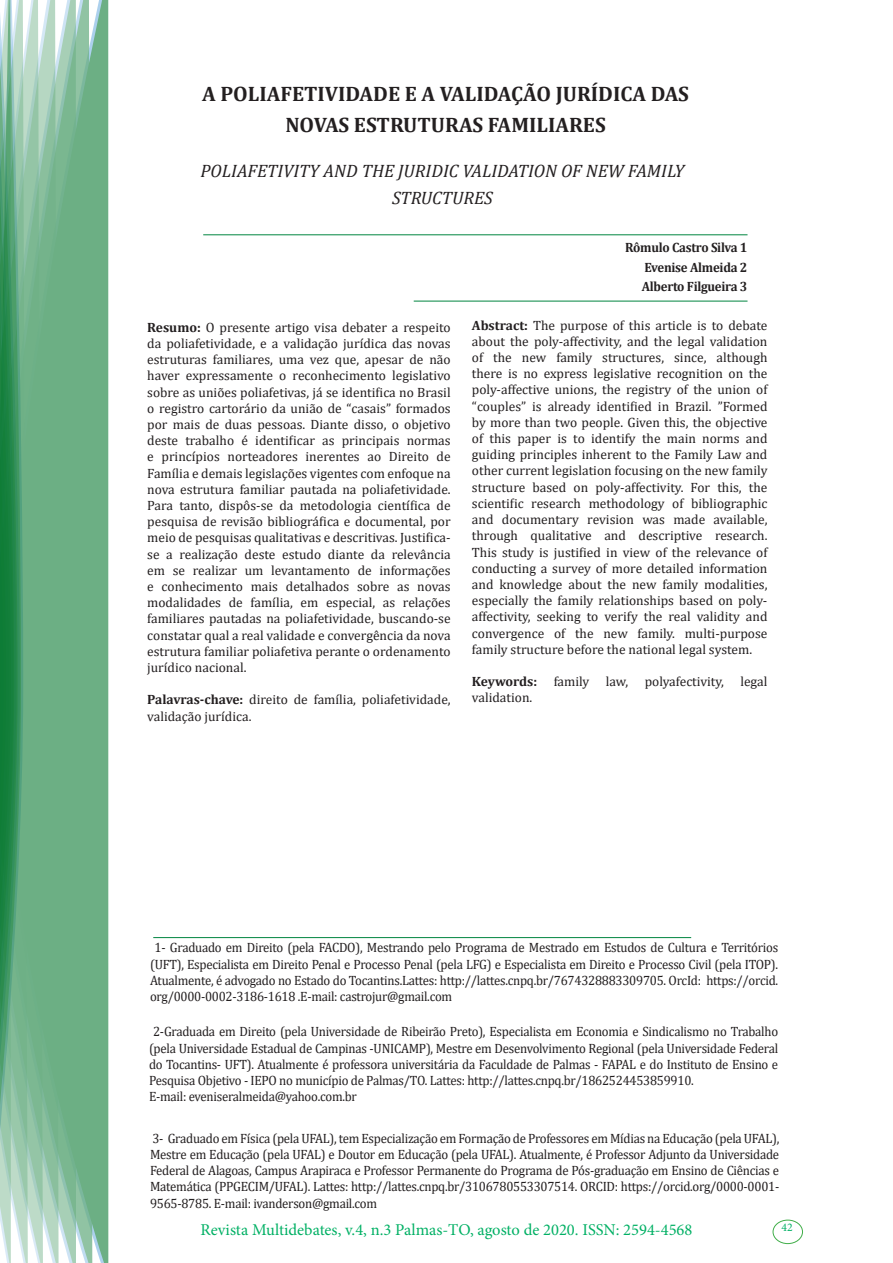
<style>
.page{position:relative;width:893px;height:1263px;background:#fff}
.page>*{position:absolute;margin:0;border:0;box-sizing:border-box;transform-origin:0 0}
.t1{font:700 21px/31.5px "Cambria";color:#231f20;text-align:center}
.t2{font:italic 18px/27px "Cambria";color:#231f20;text-align:center}
.t3{font:16.5px "Minion Pro";color:#00b064}
.Currículo{font:13.5px/16.2px "Cambria";letter-spacing:-.02em;color:#231f20;text-align:justify}
.Currículo-2{font:13.5px/16.2px "Cambria";letter-spacing:-.02em;color:#231f20;text-align:justify;scale:.95 1}
.Currículo-3{font:13.5px/16.2px "Cambria";color:#231f20}
.Autores{font:700 13.5px "Cambria";letter-spacing:-.02em;color:#231f20;scale:.95 1}
.t4{font:11.7px "Minion Pro";color:#00b064}
.s1{font-weight:700}
</style>
<div class="page">
<div style="left:95px;top:0;width:14px;height:1263px;background:#6caf84"></div>
<svg style="left:79px;top:0;width:16px;height:1263px;background:#71b289"></svg>
<svg style="left:62px;top:0;width:17px;height:1263px;background:#75b48c"></svg>
<svg style="left:45px;top:0;width:17px;height:1263px;background:#7cb792"></svg>
<svg style="left:30px;top:0;width:15px;height:1263px;background:#80ba96"></svg>
<svg style="left:0;top:0;width:30px;height:1263px;background:#61a97f"></svg>
<div style="left:772px;top:1219px;width:31px;height:25px;border:1px solid #40ae49;border-radius:50%"></div>
<hr style="left:153px;top:937px;width:538px;height:1px;background:#008540">
<hr style="left:203px;top:234px;width:544px;height:1px;background:#008540">
<hr style="left:414px;top:301px;width:333px;height:1px;background:#008540">
<p class="t1" style="left:202px;top:77px;width:488px">A POLIAFETIVIDADE E A VALIDAÇÃO JURÍDICA DAS<br>NOVAS ESTRUTURAS FAMILIARES</p>
<p class="t2" style="left:200px;top:156px;width:485px">POLIAFETIVITY AND THE JURIDIC VALIDATION OF NEW FAMILY<br>STRUCTURES</p>
<p class="Autores" style="left:625px;top:238px;width:130px">Rômulo Castro Silva 1</p>
<p class="Autores" style="left:644px;top:257px;width:110px">Evenise Almeida 2</p>
<p class="Autores" style="left:642px;top:277px;width:113px">Alberto Filgueira 3</p>
<p class="Currículo" style="left:147px;top:319px;width:305px"><span class="s1">Resumo:</span> O presente artigo visa debater a respeito da poliafetividade, e a validação jurídica das novas estruturas familiares, uma vez que, apesar de não haver expressamente o reconhecimento legislativo sobre as uniões poliafetivas, já se identifica no Brasil o registro cartorário da união de “casais” formados por mais de duas pessoas. Diante disso, o objetivo deste trabalho é identificar as principais normas e princípios norteadores inerentes ao Direito de Família e demais legislações vigentes com enfoque na nova estrutura familiar pautada na poliafetividade.<br>Para tanto, dispôs-se da metodologia científica de pesquisa de revisão bibliográfica e documental, por meio de pesquisas qualitativas e descritivas. Justifica&shy;se a realização deste estudo diante da relevância em se realizar um levantamento de informações e conhecimento mais detalhados sobre as novas modalidades de família, em especial, as relações familiares pautadas na poliafetividade, buscando-se constatar qual a real validade e convergência da nova estrutura familiar poliafetiva perante o ordenamento jurídico nacional.</p>
<p class="Currículo-3" style="left:147px;top:692px;width:305px"><span class="s1">Palavras-chave:</span> direito de família, poliafetividade, validação jurídica.</p>
<p class="Currículo" style="left:472px;top:317px;width:297px"><span class="s1">Abstract:</span> The purpose of this article is to debate about the poly-affectivity, and the legal validation of the new family structures, since, although there is no express legislative recognition on the poly-affective unions, the registry of the union of “couples” is already identified in Brazil. ”Formed by more than two people. Given this, the objective of this paper is to identify the main norms and guiding principles inherent to the Family Law and other current legislation focusing on the new family structure based on poly-affectivity. For this, the scientific research methodology of bibliographic and documentary revision was made available, through qualitative and descriptive research.<br>This study is justified in view of the relevance of conducting a survey of more detailed information and knowledge about the new family modalities, especially the family relationships based on poly&shy;affectivity, seeking to verify the real validity and convergence of the new family. multi-purpose family structure before the national legal system.</p>
<p class="Currículo-3" style="left:472px;top:673px;width:297px"><span class="s1">Keywords:</span> family law, polyafectivity, legal validation.</p>
<p class="Currículo-2" style="left:150px;top:940px;width:663px;text-indent:4px">1- Graduado em Direito (pela FACDO), Mestrando pelo Programa de Mestrado em Estudos de Cultura e Territórios (UFT), Especialista em Direito Penal e Processo Penal (pela LFG) e Especialista em Direito e Processo Civil (pela ITOP).<br>Atualmente, é advogado no Estado do Tocantins.Lattes: http://lattes.cnpq.br/7674328883309705. OrcId: https://orcid. org/0000-0002-3186-1618 .E-mail: castrojur@gmail.com</p>
<p class="Currículo-2" style="left:149px;top:1024px;width:664px;text-indent:4px">2-Graduada em Direito (pela Universidade de Ribeirão Preto), Especialista em Economia e Sindicalismo no Trabalho (pela Universidade Estadual de Campinas -UNICAMP), Mestre em Desenvolvimento Regional (pela Universidade Federal do Tocantins- UFT). Atualmente é professora universitária da Faculdade de Palmas - FAPAL e do Instituto de Ensino e Pesquisa Objetivo - IEPO no município de Palmas/TO. Lattes: http://lattes.cnpq.br/1862524453859910.</p>
<p class="Currículo-2" style="left:149px;top:1088px;width:220px">E-mail: eveniseralmeida@yahoo.com.br</p>
<p class="Currículo-2" style="left:150px;top:1130px;width:664px">3- Graduado em Física (pela UFAL), tem Especialização em Formação de Professores em Mídias na Educação (pela UFAL), Mestre em Educação (pela UFAL) e Doutor em Educação (pela UFAL). Atualmente, é Professor Adjunto da Universidade Federal de Alagoas, Campus Arapiraca e Professor Permanente do Programa de Pós-graduação em Ensino de Ciências e Matemática (PPGECIM/UFAL). Lattes: http://lattes.cnpq.br/3106780553307514. ORCID: https://orcid.org/0000-0001- 9565-8785. E-mail: ivanderson@gmail.com</p>
<p class="t3" style="left:200px;top:1218px;width:493px">Revista Multidebates, v.4, n.3 Palmas-TO, agosto de 2020. ISSN: 2594-4568</p>
<p class="t4" style="left:781px;top:1219px;width:13px">42</p>
</div>
